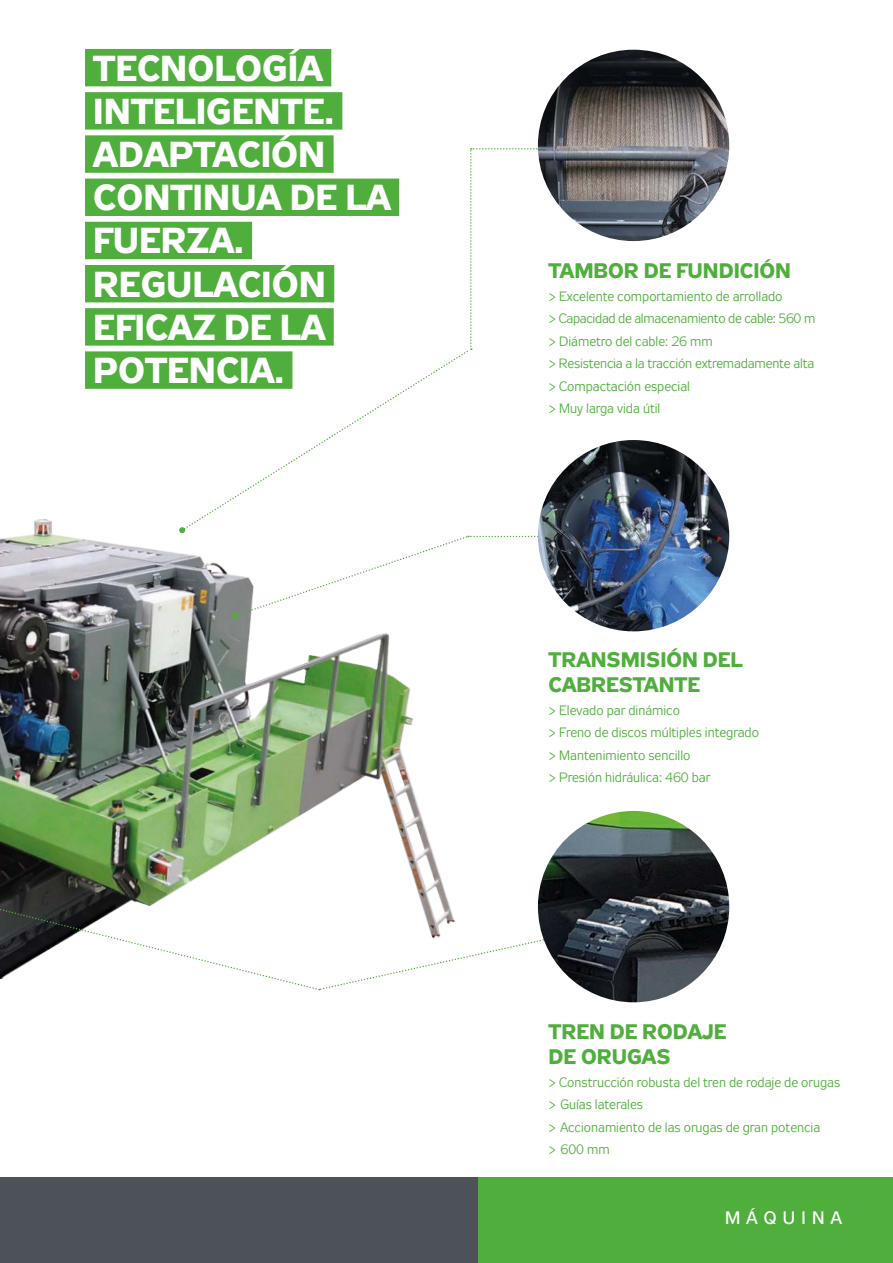
<style>
.page{position:relative;width:893px;height:1263px;background:#fff}
.page>*{position:absolute;margin:0;border:0;box-sizing:border-box;transform-origin:0 0}
.t1{font:700 36px/43.2px "Zeppelin 32";color:#fff}
.t2{font:700 21px/25.2px "Zeppelin 32";color:#50ae3d}
.t3{font:18px "Zeppelin 32";letter-spacing:.35em;color:#fff}
.t4{font:13.5px/22.5px "Zeppelin 31";color:#50ae3d}
</style>
<div class="page">
<div style="left:0;top:1178px;width:478px;height:85px;background:#4d5158"></div>
<div style="left:478px;top:1178px;width:415px;height:85px;background:#50ae3d"></div>
<img style="left:0;top:519px;width:446px;height:375px">
<svg style="left:183px;top:350px;width:285px;height:181px"></svg>
<svg style="left:470px;top:148px;width:107px;height:202px"></svg>
<svg style="left:179px;top:527px;width:6px;height:6px"></svg>
<svg style="left:232px;top:535px;width:346px;height:84px"></svg>
<svg style="left:0;top:894px;width:553px;height:97px"></svg>
<img style="left:538px;top:811px;width:191px;height:191px;border-radius:96px">
<div style="left:85px;top:49px;width:246px;height:37px;background:#50ae3d"></div>
<div style="left:85px;top:92px;width:257px;height:38px;background:#50ae3d"></div>
<div style="left:85px;top:135px;width:249px;height:38px;background:#50ae3d"></div>
<div style="left:85px;top:179px;width:314px;height:37px;background:#50ae3d"></div>
<div style="left:85px;top:222px;width:167px;height:37px;background:#50ae3d"></div>
<div style="left:85px;top:265px;width:249px;height:37px;background:#50ae3d"></div>
<div style="left:85px;top:308px;width:249px;height:38px;background:#50ae3d"></div>
<div style="left:85px;top:351px;width:207px;height:38px;background:#50ae3d"></div>
<img style="left:538px;top:50px;width:191px;height:191px;border-radius:96px">
<img style="left:538px;top:440px;width:191px;height:191px;border-radius:96px">
<h1 class="t1" style="left:93px;top:47px;width:299px">TECNOLOGÍA<br>INTELIGENTE.<br>ADAPTACIÓN<br>CONTINUA DE LA<br>FUERZA.<br>REGULACIÓN<br>EFICAZ DE LA<br>POTENCIA.</h1>
<h2 class="t2" style="left:549px;top:258px;width:244px">TAMBOR DE FUNDICIÓN</h2>
<p class="t4" style="left:549px;top:286px;width:268px">&gt; Excelente comportamiento de arrollado<br>&gt; Capacidad de almacenamiento de cable: 560 m &gt; Diámetro del cable: 26 mm<br>&gt; Resistencia a la tracción extremadamente alta &gt; Compactación especial<br>&gt; Muy larga vida útil</p>
<h2 class="t2" style="left:549px;top:647px;width:196px">TRANSMISIÓN DEL<br>CABRESTANTE</h2>
<p class="t4" style="left:549px;top:700px;width:212px">&gt; Elevado par dinámico<br>&gt; Freno de discos múltiples integrado &gt; Mantenimiento sencillo<br>&gt; Presión hidráulica: 460 bar</p>
<h2 class="t2" style="left:549px;top:1019px;width:179px">TREN DE RODAJE<br>DE ORUGAS</h2>
<p class="t4" style="left:549px;top:1072px;width:293px">&gt; Construcción robusta del tren de rodaje de orugas &gt; Guías laterales<br>&gt; Accionamiento de las orugas de gran potencia<br>&gt; 600 mm</p>
<h3 class="t3" style="left:725px;top:1207px;width:118px">MÁQUINA</h3>
</div>
